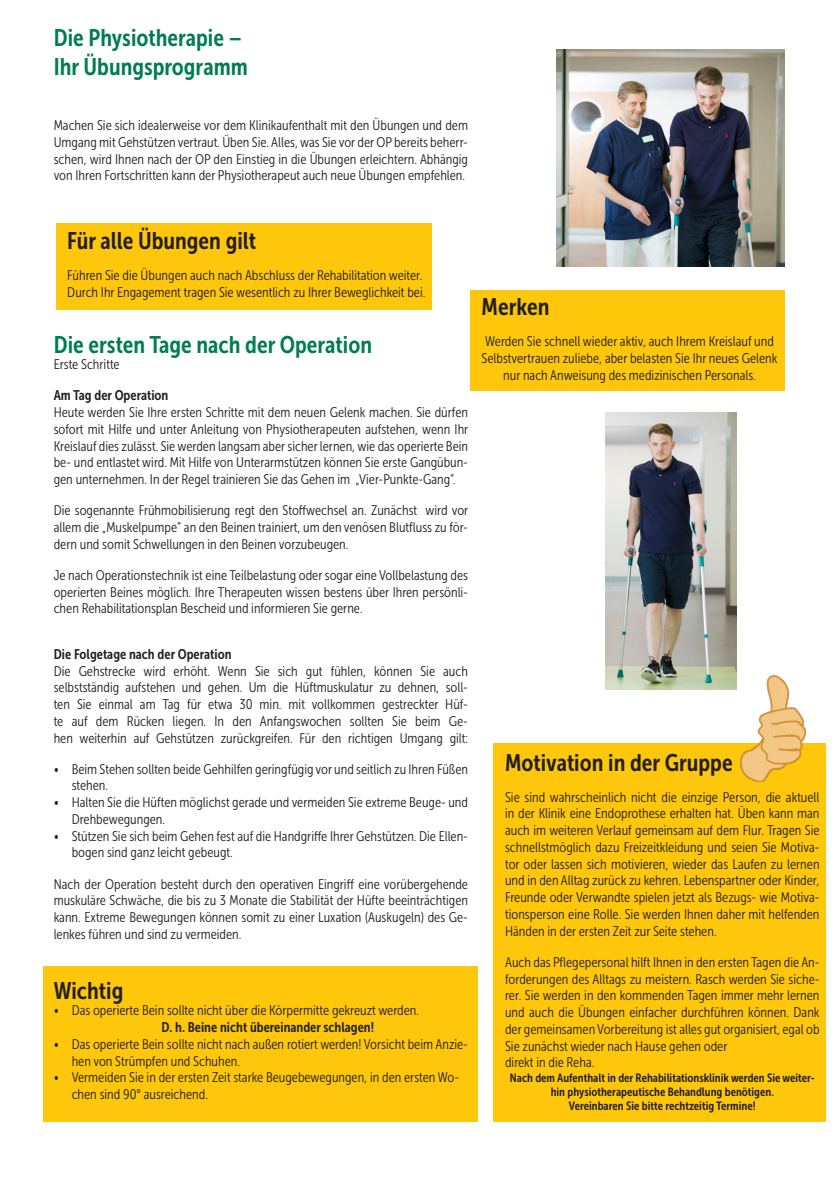
<style>
.page{position:relative;width:840px;height:1191px;background:#fff}
.page>*{position:absolute;margin:0;border:0;box-sizing:border-box;transform-origin:0 0}
.Einf__Abs{font:24px "Museo Sans Cond 700";color:#007c54}
.Einf__Abs-2{font:24px "Museo Sans Cond 700";color:#231f20}
.Einf__Abs-3{font:14px/16.8px "Museo Sans Cond 300";color:#231f20;text-align:justify}
.Einf__Abs-4{font:14px "Museo Sans Cond 700";color:#231f20}
.Einf__Abs-5{font:12px/14.4px "Museo Sans Cond 700";color:#231f20;text-align:center}
.s1{font-family:"Museo Sans Cond 700"}
</style>
<div class="page">
<div style="left:43px;top:966px;width:434px;height:155px;background:#fec70c"></div>
<img style="left:556px;top:50px;width:227px;height:216px">
<div style="left:56px;top:223px;width:375px;height:87px;background:#fec70c"></div>
<div style="left:470px;top:289px;width:313px;height:101px;background:#fec70c"></div>
<img style="left:605px;top:412px;width:130px;height:277px">
<div style="left:493px;top:743px;width:332px;height:378px;background:#fec70c"></div>
<img style="left:740px;top:675px;width:64px;height:106px">
<p class="Einf__Abs" style="left:54px;top:25px;width:190px">Die Physiotherapie –</p>
<p class="Einf__Abs" style="left:54px;top:53px;width:195px">Ihr Übungsprogramm</p>
<p class="Einf__Abs-3" style="left:54px;top:117px;width:415px">Machen Sie sich idealerweise vor dem Klinikaufenthalt mit den Übungen und dem Umgang mit Gehstützen vertraut. Üben Sie. Alles, was Sie vor der OP bereits beherr&shy;schen, wird Ihnen nach der OP den Einstieg in die Übungen erleichtern. Abhängig von Ihren Fortschritten kann der Physiotherapeut auch neue Übungen empfehlen.</p>
<p class="Einf__Abs-2" style="left:67px;top:227px;width:190px">Für alle Übungen gilt</p>
<p class="Einf__Abs-3" style="left:67px;top:267px;width:356px">Führen Sie die Übungen auch nach Abschluss der Rehabilitation weiter.</p>
<p class="Einf__Abs-3" style="left:67px;top:283px;width:359px">Durch Ihr Engagement tragen Sie wesentlich zu Ihrer Beweglichkeit bei.</p>
<p class="Einf__Abs" style="left:54px;top:331px;width:320px">Die ersten Tage nach der Operation</p>
<p class="Einf__Abs-3" style="left:54px;top:356px;width:67px">Erste Schritte</p>
<p class="Einf__Abs-4" style="left:54px;top:388px;width:116px">Am Tag der Operation</p>
<p class="Einf__Abs-3" style="left:54px;top:404px;width:416px">Heute werden Sie Ihre ersten Schritte mit dem neuen Gelenk machen. Sie dürfen sofort mit Hilfe und unter Anleitung von Physiotherapeuten aufstehen, wenn Ihr Kreislauf dies zulässt. Sie werden langsam aber sicher lernen, wie das operierte Bein be- und entlastet wird. Mit Hilfe von Unterarmstützen können Sie erste Gangübun&shy;gen unternehmen. In der Regel trainieren Sie das Gehen im „Vier-Punkte-Gang“.</p>
<p class="Einf__Abs-3" style="left:54px;top:502px;width:416px">Die sogenannte Frühmobilisierung regt den Stoffwechsel an. Zunächst wird vor allem die „Muskelpumpe“ an den Beinen trainiert, um den venösen Blutfluss zu för&shy;dern und somit Schwellungen in den Beinen vorzubeugen.</p>
<p class="Einf__Abs-3" style="left:54px;top:567px;width:415px">Je nach Operationstechnik ist eine Teilbelastung oder sogar eine Vollbelastung des operierten Beines möglich. Ihre Therapeuten wissen bestens über Ihren persönli&shy;chen Rehabilitationsplan Bescheid und informieren Sie gerne.</p>
<p class="Einf__Abs-4" style="left:54px;top:646px;width:179px">Die Folgetage nach der Operation</p>
<p class="Einf__Abs-3" style="left:54px;top:662px;width:415px">Die Gehstrecke wird erhöht. Wenn Sie sich gut fühlen, können Sie auch selbstständig aufstehen und gehen. Um die Hüftmuskulatur zu dehnen, soll&shy;ten Sie einmal am Tag für etwa 30 min. mit vollkommen gestreckter Hüf&shy;te auf dem Rücken liegen. In den Anfangswochen sollten Sie beim Ge&shy;hen weiterhin auf Gehstützen zurückgreifen. Für den richtigen Umgang gilt:</p>
<p class="Einf__Abs-3" style="left:72px;top:760px;width:397px;text-indent:-18px">• Beim Stehen sollten beide Gehhilfen geringfügig vor und seitlich zu Ihren Füßen stehen.</p>
<p class="Einf__Abs-3" style="left:72px;top:794px;width:397px;text-indent:-18px">• Halten Sie die Hüften möglichst gerade und vermeiden Sie extreme Beuge- und<br>Drehbewegungen.</p>
<p class="Einf__Abs-3" style="left:72px;top:827px;width:397px;text-indent:-18px">• Stützen Sie sich beim Gehen fest auf die Handgriffe Ihrer Gehstützen. Die Ellen&shy;bogen sind ganz leicht gebeugt.</p>
<p class="Einf__Abs-3" style="left:54px;top:875px;width:415px">Nach der Operation besteht durch den operativen Eingriff eine vorübergehende muskuläre Schwäche, die bis zu 3 Monate die Stabilität der Hüfte beeinträchtigen kann. Extreme Bewegungen können somit zu einer Luxation (Auskugeln) des Ge&shy;lenkes führen und sind zu vermeiden.</p>
<p class="Einf__Abs-2" style="left:54px;top:977px;width:71px">Wichtig</p>
<p class="Einf__Abs-3" style="left:161px;top:1002px;width:259px;text-indent:-108px">• Das operierte Bein sollte nicht über die Körpermitte gekreuzt werden.<br><span class="s1">D. h. Beine nicht übereinander schlagen!</span></p>
<p class="Einf__Abs-3" style="left:72px;top:1035px;width:397px;text-indent:-18px">• Das operierte Bein sollte nicht nach außen rotiert werden! Vorsicht beim Anzie&shy;hen von Strümpfen und Schuhen.</p>
<p class="Einf__Abs-3" style="left:72px;top:1069px;width:389px;text-indent:-18px">• Vermeiden Sie in der ersten Zeit starke Beugebewegungen, in den ersten Wo&shy;chen sind 90° ausreichend.</p>
<p class="Einf__Abs-2" style="left:481px;top:293px;width:69px">Merken</p>
<p class="Einf__Abs-3" style="left:485px;top:333px;width:290px">Werden Sie schnell wieder aktiv, auch Ihrem Kreislauf und</p>
<p class="Einf__Abs-3" style="left:481px;top:350px;width:297px;text-align:center">Selbstvertrauen zuliebe, aber belasten Sie Ihr neues Gelenk nur nach Anweisung des medizinischen Personals.</p>
<p class="Einf__Abs-2" style="left:505px;top:749px;width:229px">Motivation in der Gruppe</p>
<p class="Einf__Abs-3" style="left:505px;top:788px;width:316px">Sie sind wahrscheinlich nicht die einzige Person, die aktuell in der Klinik eine Endoprothese erhalten hat. Üben kann man auch im weiteren Verlauf gemeinsam auf dem Flur. Tragen Sie schnellstmöglich dazu Freizeitkleidung und seien Sie Motiva&shy;tor oder lassen sich motivieren, wieder das Laufen zu lernen und in den Alltag zurück zu kehren. Lebenspartner oder Kinder, Freunde oder Verwandte spielen jetzt als Bezugs- wie Motiva&shy;tionsperson eine Rolle. Sie werden Ihnen daher mit helfenden Händen in der ersten Zeit zur Seite stehen.</p>
<p class="Einf__Abs-3" style="left:505px;top:953px;width:316px">Auch das Pflegepersonal hilft Ihnen in den ersten Tagen die An&shy;forderungen des Alltags zu meistern. Rasch werden Sie siche&shy;rer. Sie werden in den kommenden Tagen immer mehr lernen und auch die Übungen einfacher durchführen können. Dank der gemeinsamen Vorbereitung ist alles gut organisiert, egal ob Sie zunächst wieder nach Hause gehen oder</p>
<p class="Einf__Abs-3" style="left:505px;top:1054px;width:91px">direkt in die Reha.</p>
<p class="Einf__Abs-5" style="left:509px;top:1070px;width:306px">Nach dem Aufenthalt in der Rehabilitationsklinik werden Sie weiter&shy;hin physiotherapeutische Behandlung benötigen.</p>
<p class="Einf__Abs-5" style="left:568px;top:1099px;width:188px">Vereinbaren Sie bitte rechtzeitig Termine!</p>
</div>
